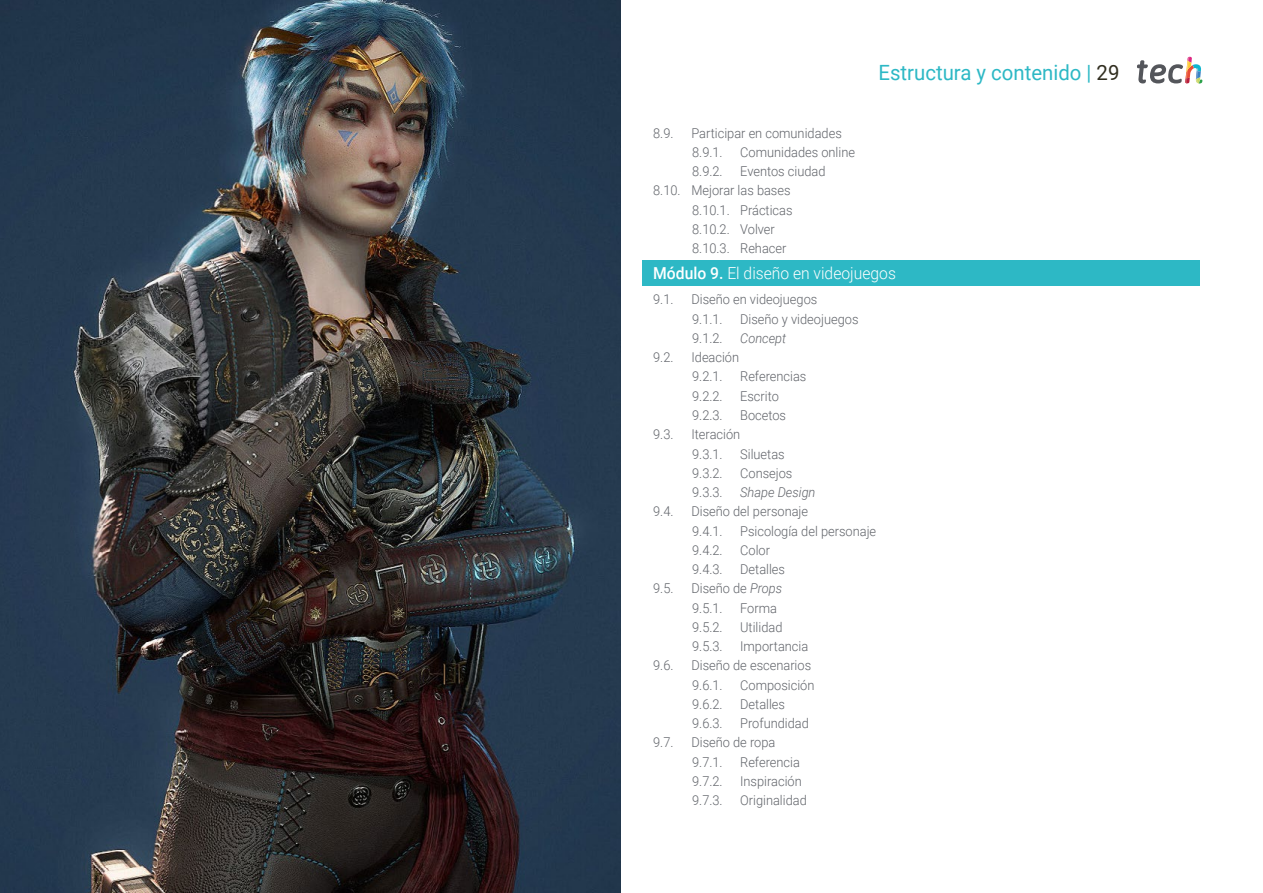
<style>
.page{position:relative;width:1263px;height:893px;background:#fff}
.page>*{position:absolute;margin:0;border:0;box-sizing:border-box;transform-origin:0 0}
.t1{font:21px "Roboto";color:#2db8c5}
.t2{font:300 16.5px "Roboto";color:#fff;scale:.95 1}
.t3{font:300 13.5px/19.2px "Roboto";color:#61646a;scale:.95 1}
.t4{font:italic 300 13.5px "Roboto";color:#61646a;scale:.95 1}
.s1{color:#312e20}
.s2{font-weight:500}
.s3{font-style:italic}
</style>
<div class="page">
<img style="left:0;top:0;width:621px;height:893px">
<svg style="left:1137px;top:57px;width:65px;height:27px"></svg>
<div style="left:642px;top:260px;width:557px;height:25px;background:#2db8c5"></div>
<p class="t3" style="left:653px;top:123px;width:23px">8.9.</p>
<p class="t3" style="left:691px;top:123px;width:160px">Participar en comunidades<br>8.9.1.</p>
<p class="t3" style="left:740px;top:142px;width:122px">Comunidades online</p>
<h1 class="t1" style="left:878px;top:57px;width:242px">Estructura y contenido | <span class="s1">29</span></h1>
<p class="t3" style="left:692px;top:161px;width:34px">8.9.2.</p>
<p class="t3" style="left:740px;top:161px;width:91px">Eventos ciudad</p>
<p class="t3" style="left:653px;top:181px;width:146px">8.10. Mejorar las bases</p>
<p class="t3" style="left:692px;top:200px;width:107px">8.10.1. Prácticas</p>
<p class="t3" style="left:692px;top:219px;width:89px">8.10.2. Volver</p>
<p class="t3" style="left:692px;top:238px;width:101px">8.10.3. Rehacer</p>
<p class="t2" style="left:653px;top:261px;width:257px"><span class="s2">Módulo 9.</span> El diseño en videojuegos</p>
<p class="t3" style="left:653px;top:290px;width:23px">9.1.</p>
<p class="t3" style="left:691px;top:290px;width:134px">Diseño en videojuegos<br>9.1.1.</p>
<p class="t3" style="left:740px;top:309px;width:126px">Diseño y videojuegos</p>
<p class="t3" style="left:692px;top:328px;width:34px">9.1.2.</p>
<p class="t4" style="left:740px;top:329px;width:50px">Concept</p>
<p class="t3" style="left:653px;top:347px;width:23px">9.2.</p>
<p class="t3" style="left:691px;top:347px;width:52px">Ideación<br>9.2.1.</p>
<p class="t3" style="left:740px;top:367px;width:71px">Referencias</p>
<p class="t3" style="left:692px;top:386px;width:34px">9.2.2.</p>
<p class="t3" style="left:740px;top:386px;width:42px">Escrito</p>
<p class="t3" style="left:692px;top:405px;width:34px">9.2.3.</p>
<p class="t3" style="left:740px;top:405px;width:50px">Bocetos</p>
<p class="t3" style="left:653px;top:424px;width:23px">9.3.</p>
<p class="t3" style="left:691px;top:424px;width:53px">Iteración<br>9.3.1.</p>
<p class="t3" style="left:740px;top:444px;width:48px">Siluetas</p>
<p class="t3" style="left:692px;top:463px;width:34px">9.3.2.</p>
<p class="t3" style="left:740px;top:463px;width:57px">Consejos</p>
<p class="t3" style="left:692px;top:482px;width:34px">9.3.3.</p>
<p class="t4" style="left:740px;top:483px;width:81px">Shape Design</p>
<p class="t3" style="left:653px;top:501px;width:23px">9.4.</p>
<p class="t3" style="left:691px;top:501px;width:124px">Diseño del personaje<br>9.4.1.</p>
<p class="t3" style="left:740px;top:521px;width:145px">Psicología del personaje</p>
<p class="t3" style="left:692px;top:540px;width:34px">9.4.2.</p>
<p class="t3" style="left:740px;top:540px;width:33px">Color</p>
<p class="t3" style="left:692px;top:559px;width:34px">9.4.3.</p>
<p class="t3" style="left:740px;top:559px;width:49px">Detalles</p>
<p class="t3" style="left:653px;top:578px;width:23px">9.5.</p>
<p class="t3" style="left:691px;top:578px;width:97px">Diseño de <span class="s3">Props<br></span>9.5.1.</p>
<p class="t3" style="left:740px;top:598px;width:40px">Forma</p>
<p class="t3" style="left:692px;top:617px;width:34px">9.5.2.</p>
<p class="t3" style="left:740px;top:617px;width:46px">Utilidad</p>
<p class="t3" style="left:692px;top:636px;width:34px">9.5.3.</p>
<p class="t3" style="left:740px;top:636px;width:73px">Importancia</p>
<p class="t3" style="left:653px;top:655px;width:23px">9.6.</p>
<p class="t3" style="left:691px;top:655px;width:128px">Diseño de escenarios<br>9.6.1.</p>
<p class="t3" style="left:740px;top:675px;width:80px">Composición</p>
<p class="t3" style="left:692px;top:694px;width:34px">9.6.2.</p>
<p class="t3" style="left:740px;top:694px;width:49px">Detalles</p>
<p class="t3" style="left:692px;top:713px;width:34px">9.6.3.</p>
<p class="t3" style="left:740px;top:713px;width:74px">Profundidad</p>
<p class="t3" style="left:653px;top:732px;width:23px">9.7.</p>
<p class="t3" style="left:691px;top:732px;width:90px">Diseño de ropa<br>9.7.1.</p>
<p class="t3" style="left:740px;top:752px;width:64px">Referencia</p>
<p class="t3" style="left:692px;top:771px;width:34px">9.7.2.</p>
<p class="t3" style="left:740px;top:771px;width:66px">Inspiración</p>
<p class="t3" style="left:692px;top:790px;width:34px">9.7.3.</p>
<p class="t3" style="left:740px;top:790px;width:72px">Originalidad</p>
</div>
